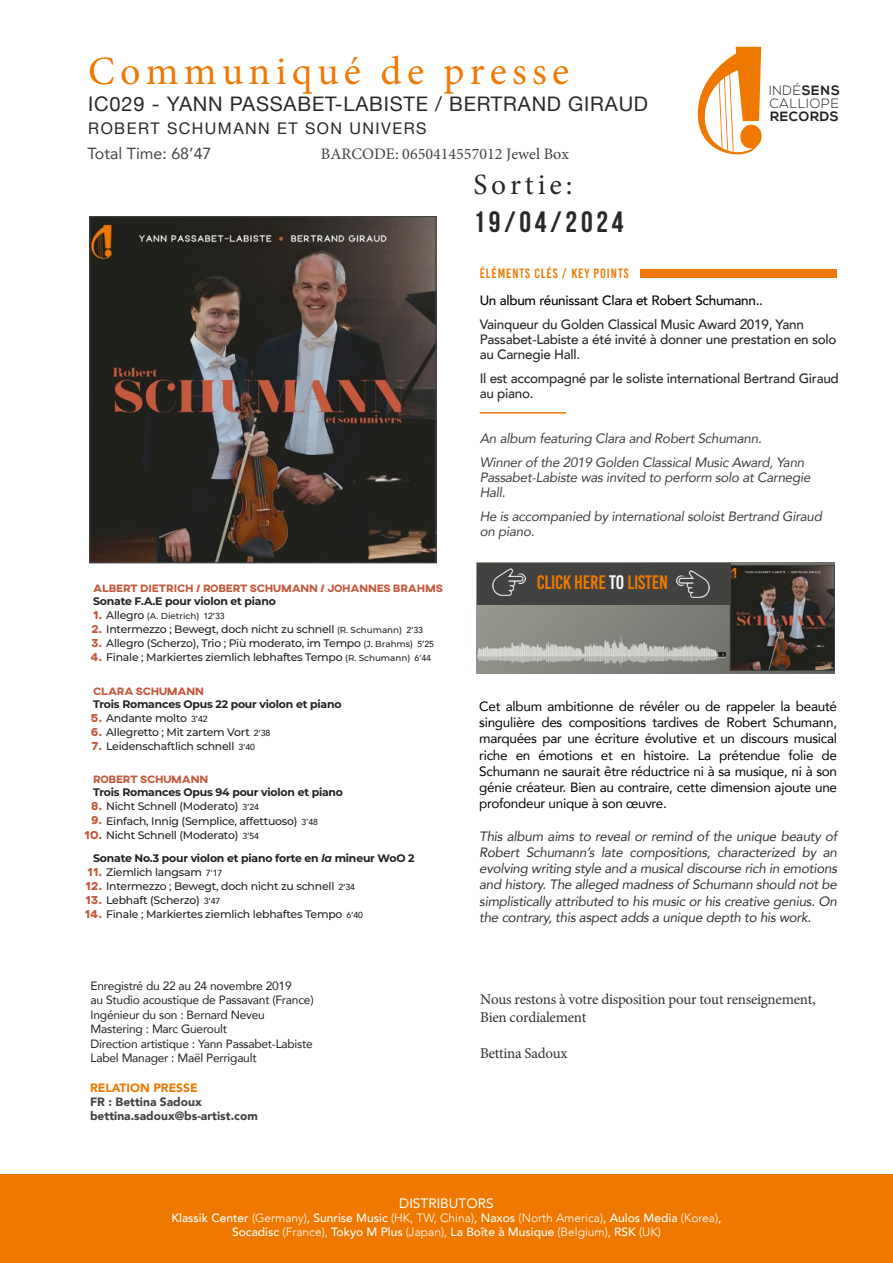
<style>
.page{position:relative;width:893px;height:1263px;background:#fff}
.page>*{position:absolute;margin:0;border:0;box-sizing:border-box;transform-origin:0 0}
.t1{font:40.2px "Minion Pro";letter-spacing:.13em;color:#ef7905}
.t2{font:29.4px "Bebas Neue";letter-spacing:.13em;color:#282827}
.t3{font:29.4px "Minion Pro";letter-spacing:.13em;color:#282827}
.t4{font:20.1px "Helvetica Neue";letter-spacing:.04em;color:#282827}
.t5{font:19.5px "Bebas Kai";letter-spacing:-.01em;color:#ef7900}
.t6{font:16.05px "Minion Pro";color:#424241}
.t7{font:16.05px "Helvetica Neue";letter-spacing:.09em;color:#282827}
.t8{font:16.05px "Avenir";color:#424241}
.t9{font:15px/18px "Minion Pro";letter-spacing:-.02em;color:#323231}
.t10{font:13.65px "Avenir";color:#fff}
.t11{font:13.5px/16.2px "Avenir";letter-spacing:-.02em;color:#000;text-align:justify}
.t12{font:italic 13.5px/16.2px "Avenir";letter-spacing:-.02em;color:#333332;text-align:justify}
.t13{font:italic 13.5px/15px "Avenir";letter-spacing:-.02em;color:#3f3f3e}
.t14{font:500 13.5px/15px "Avenir";letter-spacing:-.02em;color:#282827}
.t15{font:500 13.5px "Avenir";letter-spacing:-.02em;color:#000}
.t16{font:13.5px "Bebas Kai";letter-spacing:.07em;color:#ef7900}
.t17{font:300 13.5px/12.9px "Nexa";letter-spacing:.05em;color:#212121}
.t18{font:700 13.5px "Nexa";letter-spacing:.05em;color:#212121}
.t19{font:12px/14.4px "Avenir";letter-spacing:-.02em;color:#212121}
.t20{font:500 12px/14.4px "Avenir";color:#fff;text-align:center}
.t21{font:900 12px/14.4px "Avenir";color:#424241}
.t22{font:900 12px "Avenir";color:#ef7900}
.t23{font:800 11.7px "AXIS";color:#c5593d}
.t24{font:500 10.95px/14.1px "Montserrat";letter-spacing:-.02em;color:#212121}
.t25{font:700 10.95px "Montserrat";letter-spacing:-.02em;color:#212121}
.t26{font:800 10.95px "AXIS";letter-spacing:-.02em;color:#c5593d}
.t27{font:500 8.7px "Montserrat";color:#212121}
.s1{font-weight:700}
.s2{font-size:10.95px}
.s3{font-family:"Avenir"}
.s4{font-family:"AXIS";font-weight:800;font-size:11.7px;color:#c5593d}
.s5{font-size:8.7px}
.s6{font-family:"Avenir";font-size:8.7px}
.s7{font-style:italic}
.s8{color:#fff}
.s9{font-weight:300}
</style>
<div class="page">
<div style="left:0;top:1175px;width:893px;height:88px;background:#ef7900"></div>
<img style="left:91px;top:218px;width:344px;height:343px">
<div style="left:89px;top:216px;width:348px;height:347px;border:1px solid #424241"></div>
<svg style="left:698px;top:47px;width:64px;height:108px"></svg>
<img style="left:476px;top:562px;width:359px;height:111px">
<img style="left:732px;top:567px;width:101px;height:102px">
<div style="left:730px;top:565px;width:105px;height:106px;border:1px solid #424241"></div>
<div style="left:477px;top:563px;width:253px;height:41px;background:#424241"></div>
<img style="left:677px;top:570px;width:33px;height:28px">
<img style="left:492px;top:568px;width:33px;height:28px">
<hr style="left:480px;top:412px;width:86px;height:2px;background:#ef7900">
<div style="left:640px;top:269px;width:197px;height:9px;background:#ef7900"></div>
<h1 class="t1" style="left:88px;top:44px;width:482px">Communiqué de presse</h1>
<h3 class="t4" style="left:88px;top:89px;width:561px">IC029 - YANN PASSABET-LABISTE / BERTRAND GIRAUD</h3>
<h3 class="t7" style="left:88px;top:117px;width:340px">ROBERT SCHUMANN ET SON UNIVERS</h3>
<h3 class="t8" style="left:88px;top:140px;width:126px">Total Time: 68’47</h3>
<h3 class="t6" style="left:321px;top:143px;width:250px">BARCODE: 0650414557012 Jewel Box</h3>
<h2 class="t3" style="left:473px;top:165px;width:100px">Sortie:</h2>
<h2 class="t2" style="left:473px;top:206px;width:152px">19/04/2024</h2>
<p class="t16" style="left:480px;top:266px;width:150px">ÉLÉMENTS CLÉS / KEY POINTS</p>
<p class="t17" style="left:769px;top:85px;width:72px">INDÉ<span class="s1">SENS<br></span>CALLIOPE</p>
<p class="t18" style="left:770px;top:109px;width:70px">RECORDS</p>
<p class="t26" style="left:93px;top:581px;width:351px">ALBERT DIETRICH / ROBERT SCHUMANN / JOHANNES BRAHMS</p>
<p class="t25" style="left:93px;top:593px;width:184px">Sonate F.A.E pour violon et piano</p>
<p class="t27" style="left:106px;top:610px;width:120px"><span class="s2">Allegro</span> (A. Dietrich) <span class="s3">12’33</span></p>
<p class="t24" style="left:91px;top:622px;width:333px"><span class="s4">2.</span> Intermezzo ; Bewegt, doch nicht zu schnell <span class="s5">(R. Schumann)</span> <span class="s6">2’33</span></p>
<p class="t24" style="left:91px;top:636px;width:344px"><span class="s4">3.</span> Allegro (Scherzo), Trio ; Più moderato, im Tempo <span class="s5">(J. Brahms)</span> <span class="s6">5’25</span></p>
<p class="t24" style="left:90px;top:650px;width:342px"><span class="s4">4.</span> Finale ; Markiertes ziemlich lebhaftes Tempo <span class="s5">(R. Schumann)</span> <span class="s6">6’44</span></p>
<p class="t26" style="left:93px;top:684px;width:112px">CLARA SCHUMANN</p>
<p class="t25" style="left:93px;top:696px;width:250px">Trois Romances Opus 22 pour violon et piano</p>
<p class="t24" style="left:91px;top:710px;width:118px"><span class="s4">5.</span> Andante molto <span class="s6">3’42</span></p>
<p class="t24" style="left:91px;top:724px;width:181px"><span class="s4">6.</span> Allegretto ; Mit zartem Vort <span class="s6">2’38<br></span><span class="s4">7 .</span> Leidenschaftlich schnell <span class="s6">3’40</span></p>
<p class="t26" style="left:93px;top:772px;width:116px">ROBERT SCHUMANN</p>
<p class="t25" style="left:93px;top:784px;width:251px">Trois Romances Opus 94 pour violon et piano</p>
<p class="t24" style="left:91px;top:799px;width:169px"><span class="s4">8.</span> Nicht Schnell (Moderato) <span class="s6">3’24</span></p>
<p class="t24" style="left:91px;top:813px;width:228px"><span class="s4">9 .</span> Einfach, Innig (Semplice, affettuoso) <span class="s6">3’48</span></p>
<p class="t24" style="left:85px;top:827px;width:176px"><span class="s4">10 .</span> Nicht Schnell (Moderato) <span class="s6">3’54</span></p>
<p class="t25" style="left:93px;top:850px;width:323px">Sonate No.3 pour violon et piano forte en <span class="s7">la</span> mineur WoO 2</p>
<p class="t24" style="left:88px;top:864px;width:136px"><span class="s4">11.</span> Ziemlich langsam <span class="s6">7’17</span></p>
<p class="t24" style="left:86px;top:878px;width:271px"><span class="s4">12.</span> Intermezzo ; Bewegt, doch nicht zu schnell <span class="s6">2’34</span></p>
<p class="t24" style="left:85px;top:893px;width:136px"><span class="s4">13.</span> Lebhaft (Scherzo) <span class="s6">3’47</span></p>
<p class="t24" style="left:85px;top:907px;width:280px"><span class="s4">14.</span> Finale ; Markiertes ziemlich lebhaftes Tempo <span class="s6">6’40</span></p>
<p class="t23" style="left:93px;top:607px;width:10px">1.</p>
<p class="t19" style="left:91px;top:978px;width:225px">Enregistré du 22 au 24 novembre 2019<br>au Studio acoustique de Passavant (France)<br>Ingénieur du son : Bernard Neveu Mastering : Marc Gueroult<br>Direction artistique : Yann Passabet-Labiste Label Manager : Maël Perrigault</p>
<p class="t22" style="left:90px;top:1077px;width:109px">RELATION PRESSE</p>
<p class="t21" style="left:90px;top:1094px;width:169px">FR : Bettina Sadoux bettina.sadoux@bs-artist.com</p>
<p class="t15" style="left:480px;top:289px;width:285px">Un album réunissant Clara et Robert Schumann..</p>
<p class="t14" style="left:480px;top:316px;width:358px">Vainqueur du Golden Classical Music Award 2019, Yann<br>Passabet-Labiste a été invité à donner une prestation en solo au Carnegie Hall.</p>
<p class="t14" style="left:480px;top:370px;width:361px">Il est accompagné par le soliste international Bertrand Giraud au piano.</p>
<p class="t13" style="left:480px;top:426px;width:326px;line-height:24px">An album featuring Clara and Robert Schumann.<br>Winner of the 2019 Golden Classical Music Award, Yann</p>
<p class="t13" style="left:480px;top:470px;width:332px">Passabet-Labiste was invited to perform solo at Carnegie<br>Hall.</p>
<p class="t13" style="left:480px;top:509px;width:344px">He is accompanied by international soloist Bertrand Giraud on piano.</p>
<h3 class="t5" style="left:537px;top:571px;width:133px">CLICK HERE <span class="s8">TO</span> LISTEN</h3>
<p class="t11" style="left:479px;top:698px;width:359px">Cet album ambitionne de révéler ou de rappeler la beauté singulière des compositions tardives de Robert Schumann, marquées par une écriture évolutive et un discours musical riche en émotions et en histoire. La prétendue folie de Schumann ne saurait être réductrice ni à sa musique, ni à son génie créateur. Bien au contraire, cette dimension ajoute une profondeur unique à son œuvre.</p>
<p class="t12" style="left:479px;top:828px;width:359px">This album aims to reveal or remind of the unique beauty of Robert Schumann’s late compositions, characterized by an evolving writing style and a musical discourse rich in emotions and history. The alleged madness of Schumann should not be simplistically attributed to his music or his creative genius. On the contrary, this aspect adds a unique depth to his work.</p>
<h3 class="t9" style="left:480px;top:990px;width:337px">Nous restons à votre disposition pour tout renseignement,<br>Bien cordialement</h3>
<h3 class="t9" style="left:480px;top:1044px;width:89px">Bettina Sadoux</h3>
<p class="t10" style="left:399px;top:1192px;width:96px">DISTRIBUTORS</p>
<p class="t20" style="left:171px;top:1210px;width:552px">Klassik Center <span class="s9">(Germany)</span>, Sunrise Music <span class="s9">(HK, TW, China)</span>, Naxos <span class="s9">(North America)</span>, Aulos Media <span class="s9">(Korea)</span>,<br>Socadisc <span class="s9">(France),</span> Tokyo M Plus <span class="s9">(Japan),</span> La Boîte à Musique <span class="s9">(Belgium),</span> RSK <span class="s9">(UK)</span></p>
</div>
